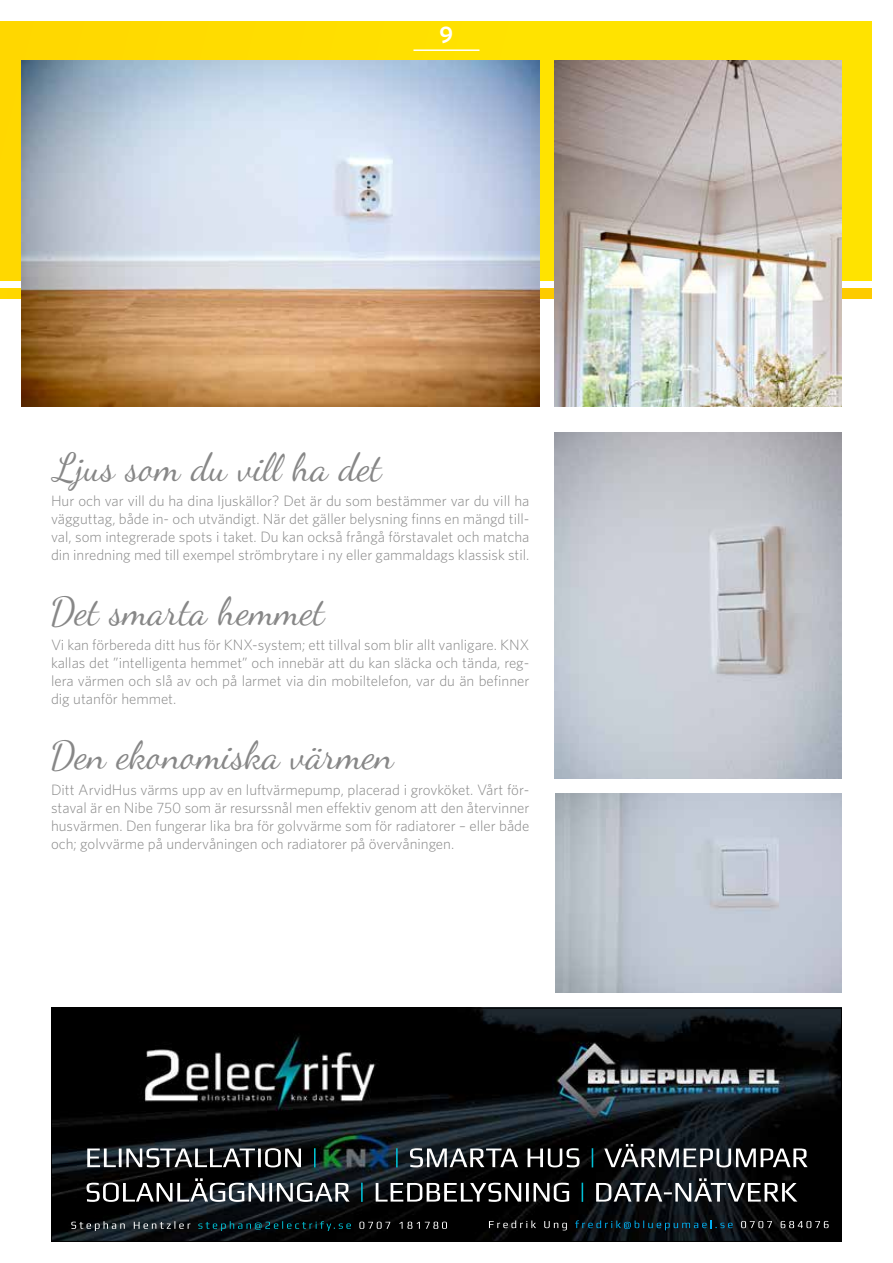
<style>
.page{position:relative;width:893px;height:1263px;background:#fff}
.page>*{position:absolute;margin:0;border:0;box-sizing:border-box;transform-origin:0 0}
.t1{font:39px "Dancing Script OT";color:#878787}
.t2{font:600 24px "Whitney";color:#fff}
.t3{font:300 15px/18px "Whitney";color:#878787;text-align:justify}
</style>
<div class="page">
<div style="left:0;top:21px;width:872px;height:260px;background:#ffe200"></div>
<svg style="left:0;top:288px;width:872px;height:11px"></svg>
<img style="left:21px;top:60px;width:519px;height:346px">
<img style="left:555px;top:60px;width:287px;height:346px">
<img style="left:556px;top:794px;width:286px;height:198px">
<img style="left:555px;top:433px;width:287px;height:345px">
<img style="left:53px;top:1010px;width:787px;height:230px">
<img style="left:146px;top:1144px;width:533px;height:23px">
<img style="left:684px;top:1148px;width:124px;height:19px">
<img style="left:195px;top:1178px;width:388px;height:24px">
<img style="left:614px;top:1178px;width:183px;height:23px">
<img style="left:71px;top:1221px;width:45px;height:10px">
<img style="left:120px;top:1221px;width:55px;height:8px">
<svg style="left:179px;top:1223px;width:11px;height:6px"></svg>
<img style="left:198px;top:1221px;width:36px;height:10px">
<img style="left:255px;top:1221px;width:36px;height:9px">
<img style="left:295px;top:1221px;width:29px;height:8px">
<img style="left:326px;top:1223px;width:25px;height:8px">
<img style="left:407px;top:1222px;width:40px;height:7px">
<img style="left:489px;top:1220px;width:69px;height:8px">
<svg style="left:562px;top:1223px;width:5px;height:7px"></svg>
<img style="left:575px;top:1220px;width:69px;height:9px">
<img style="left:665px;top:1223px;width:42px;height:7px">
<img style="left:715px;top:1223px;width:18px;height:5px">
<img style="left:789px;top:1221px;width:40px;height:7px">
<div style="left:51px;top:1008px;width:791px;height:234px;border:1px solid #000"></div>
<hr style="left:413px;top:49px;width:66px;height:2px;background:#fff">
<h2 class="t2" style="left:440px;top:19px;width:15px">9</h2>
<h1 class="t1" style="left:51px;top:444px;width:333px">Ljus som du vill ha det</h1>
<p class="t3" style="left:51px;top:491px;width:480px">Hur och var vill du ha dina ljuskällor? Det är du som bestämmer var du vill ha vägguttag, både in- och utvändigt. När det gäller belysning finns en mängd till&shy;val, som integrerade spots i taket. Du kan också frångå förstavalet och matcha din inredning med till exempel strömbrytare i ny eller gammaldags klassisk stil.</p>
<h1 class="t1" style="left:51px;top:588px;width:276px">Det smarta hemmet</h1>
<p class="t3" style="left:51px;top:636px;width:480px">Vi kan förbereda ditt hus för KNX-system; ett tillval som blir allt vanligare. KNX kallas det ”intelligenta hemmet” och innebär att du kan släcka och tända, reg&shy;lera värmen och slå av och på larmet via din mobiltelefon, var du än befinner dig utanför hemmet.</p>
<h1 class="t1" style="left:51px;top:732px;width:345px">Den ekonomiska värmen</h1>
<p class="t3" style="left:51px;top:780px;width:480px">Ditt ArvidHus värms upp av en luftvärmepump, placerad i grovköket. Vårt för&shy;staval är en Nibe 750 som är resurssnål men effektiv genom att den återvinner husvärmen. Den fungerar lika bra för golvvärme som för radiatorer – eller både och; golvvärme på undervåningen och radiatorer på övervåningen.</p>
</div>
